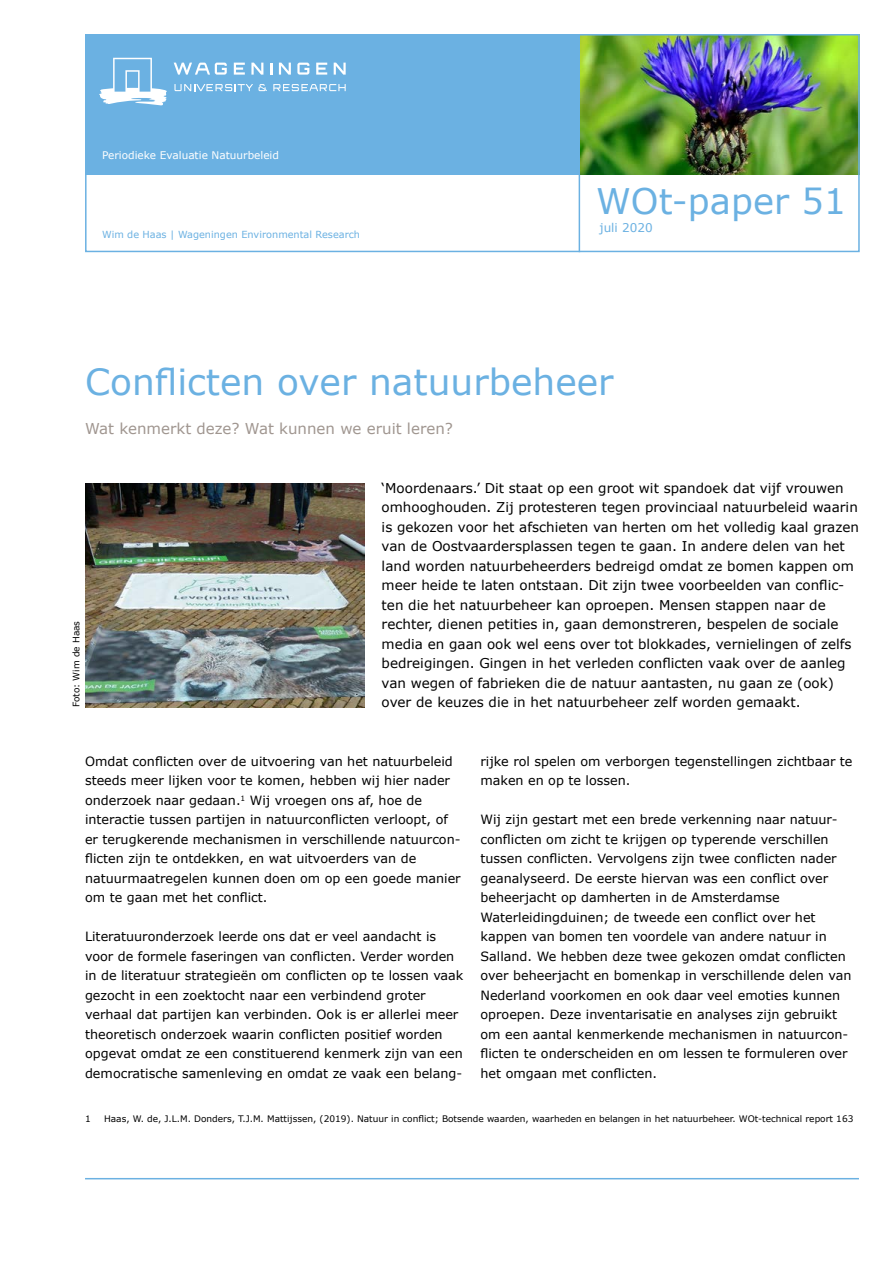
<style>
.page{position:relative;width:893px;height:1263px;background:#fff}
.page>*{position:absolute;margin:0;border:0;box-sizing:border-box;transform-origin:0 0}
.t1{font:36px "Verdana";color:#6bb1e2}
.t2{font:35.25px "Verdana";color:#6bb1e2}
.t3{font:15px "Verdana";color:#a09690}
.t4{font:13.5px/19.5px "Verdana";color:#000}
.t5{font:12.75px/19.5px "Verdana";color:#000}
.t6{font:12px "Verdana";color:#6bb1e2}
.t7{font:10.5px "Verdana";color:#fff}
.t8{font:9.75px "Verdana";color:#6bb1e2}
.t9{font:9px "Verdana";color:#000}
</style>
<div class="page">
<div style="left:85px;top:34px;width:775px;height:140px;background:#6bb1e2"></div>
<hr style="left:579px;top:34px;width:1px;height:218px;background:#6bb1e2">
<img style="left:580px;top:37px;width:277px;height:137px">
<div style="left:85px;top:34px;width:775px;height:218px;border:2px solid #6bb1e2"></div>
<svg style="left:99px;top:58px;width:68px;height:48px"></svg>
<svg style="left:234px;top:63px;width:11px;height:12px"></svg>
<svg style="left:251px;top:63px;width:12px;height:12px"></svg>
<svg style="left:270px;top:63px;width:2px;height:12px"></svg>
<svg style="left:279px;top:63px;width:12px;height:12px"></svg>
<svg style="left:297px;top:63px;width:12px;height:12px"></svg>
<svg style="left:316px;top:63px;width:11px;height:12px"></svg>
<svg style="left:334px;top:63px;width:12px;height:12px"></svg>
<svg style="left:174px;top:63px;width:53px;height:12px"></svg>
<svg style="left:174px;top:84px;width:79px;height:7px"></svg>
<svg style="left:273px;top:84px;width:73px;height:7px"></svg>
<svg style="left:259px;top:84px;width:8px;height:7px"></svg>
<hr style="left:85px;top:1178px;width:774px;height:1px;background:#6bb1e2">
<img style="left:85px;top:483px;width:280px;height:224px">
<p class="t7" style="left:102px;top:148px;width:178px">Periodieke Evaluatie Natuurbeleid</p>
<p class="t8" style="left:102px;top:227px;width:260px">Wim de Haas | Wageningen Environmental Research</p>
<h2 class="t2" style="left:596px;top:177px;width:252px">WOt-paper 51</h2>
<p class="t6" style="left:600px;top:219px;width:55px">juli 2020</p>
<h1 class="t1" style="left:85px;top:357px;width:530px">Conflicten over natuurbeheer</h1>
<p class="t3" style="left:85px;top:419px;width:369px">Wat kenmerkt deze? Wat kunnen we eruit leren?</p>
<p class="t9" style="left:70px;top:707px;width:88px;rotate:-90deg">Foto: Wim de Haas</p>
<p class="t4" style="left:382px;top:478px;width:479px">‘Moordenaars.’ Dit staat op een groot wit spandoek dat vijf vrouwen omhooghouden. Zij protesteren tegen provinciaal natuurbeleid waarin is gekozen voor het afschieten van herten om het volledig kaal grazen van de Oostvaardersplassen tegen te gaan. In andere delen van het land worden natuurbeheerders bedreigd omdat ze bomen kappen om meer heide te laten ontstaan. Dit zijn twee voorbeelden van conflic&shy;ten die het natuurbeheer kan oproepen. Mensen stappen naar de rechter, dienen petities in, gaan demonstreren, bespelen de sociale media en gaan ook wel eens over tot blokkades, vernielingen of zelfs bedreigingen. Gingen in het verleden conflicten vaak over de aanleg van wegen of fabrieken die de natuur aantasten, nu gaan ze (ook) over de keuzes die in het natuurbeheer zelf worden gemaakt.</p>
<p class="t5" style="left:85px;top:751px;width:377px">Omdat conflicten over de uitvoering van het natuurbeleid steeds meer lijken voor te komen, hebben wij hier nader onderzoek naar gedaan.<sup>1</sup> Wij vroegen ons af, hoe de interactie tussen partijen in natuurconflicten verloopt, of er terugkerende mechanismen in verschillende natuurcon&shy;flicten zijn te ontdekken, en wat uitvoerders van de natuurmaatregelen kunnen doen om op een goede manier om te gaan met het conflict.</p>
<p class="t5" style="left:85px;top:927px;width:380px">Literatuuronderzoek leerde ons dat er veel aandacht is voor de formele faseringen van conflicten. Verder worden in de literatuur strategieën om conflicten op te lossen vaak gezocht in een zoektocht naar een verbindend groter verhaal dat partijen kan verbinden. Ook is er allerlei meer theoretisch onderzoek waarin conflicten positief worden opgevat omdat ze een constituerend kenmerk zijn van een democratische samenleving en omdat ze vaak een belang-</p>
<p class="t5" style="left:480px;top:751px;width:374px">rijke rol spelen om verborgen tegenstellingen zichtbaar te maken en op te lossen.</p>
<p class="t5" style="left:480px;top:810px;width:372px">Wij zijn gestart met een brede verkenning naar natuur&shy;conflicten om zicht te krijgen op typerende verschillen tussen conflicten. Vervolgens zijn twee conflicten nader geanalyseerd. De eerste hiervan was een conflict over beheerjacht op damherten in de Amsterdamse Waterleidingduinen; de tweede een conflict over het kappen van bomen ten voordele van andere natuur in Salland. We hebben deze twee gekozen omdat conflicten over beheerjacht en bomenkap in verschillende delen van Nederland voorkomen en ook daar veel emoties kunnen oproepen. Deze inventarisatie en analyses zijn gebruikt om een aantal kenmerkende mechanismen in natuurcon&shy;flicten te onderscheiden en om lessen te formuleren over het omgaan met conflicten.</p>
<p class="t9" style="left:85px;top:1112px;width:7px">1</p>
<p class="t9" style="left:104px;top:1112px;width:751px">Haas, W. de, J.L.M. Donders, T.J.M. Mattijssen, (2019). Natuur in conflict; Botsende waarden, waarheden en belangen in het natuurbeheer. WOt-technical report 163</p>
</div>
